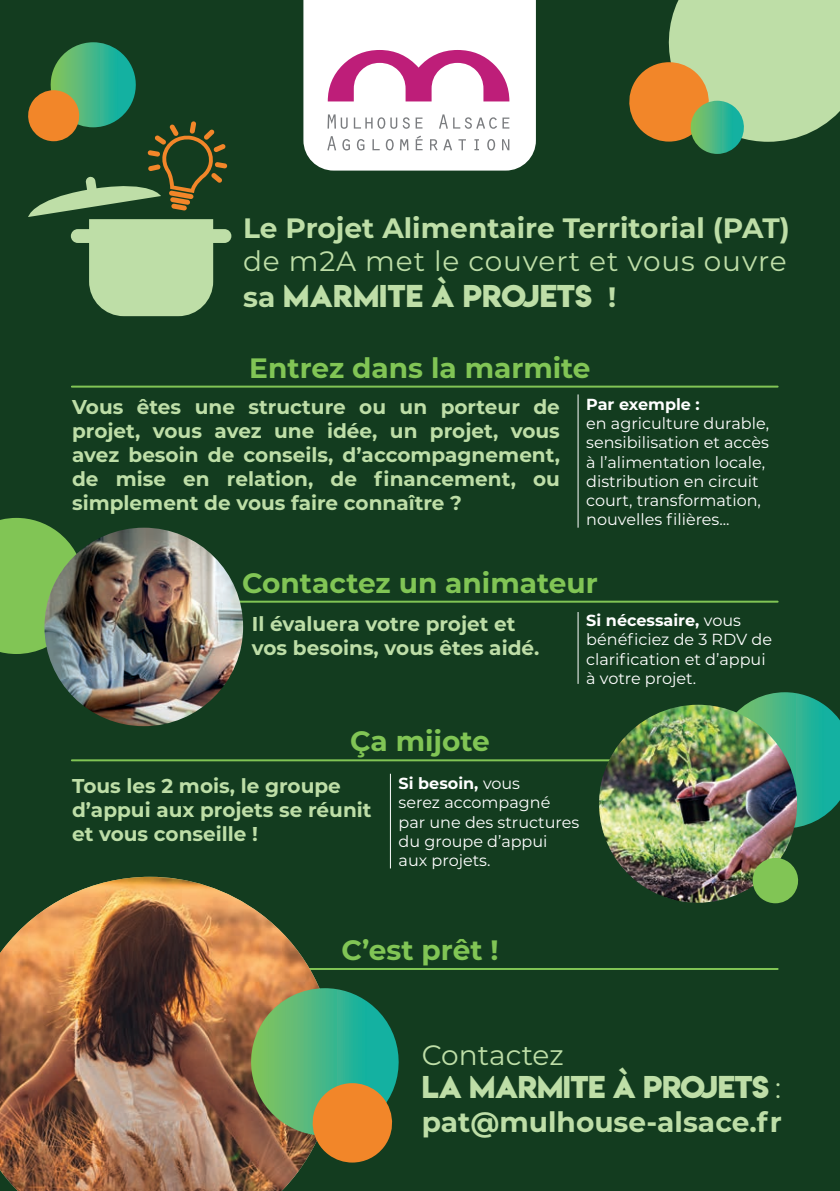
<style>
.page{position:relative;width:840px;height:1191px;background:#fff}
.page>*{position:absolute;margin:0;border:0;box-sizing:border-box;transform-origin:0 0}
.t1{font:700 28px "Montserrat";color:#bedea7}
.t2{font:700 28px "Montserrat";color:#81c555}
.t3{font:28px "Montserrat";letter-spacing:.03em;color:#bedea7}
.t4{font:28px "Lemon Milkbold";color:#bedea7}
.t5{font:28px "Lemon Milkbold";letter-spacing:-.02em;color:#bedea7}
.t6{font:28px "Montserrat";color:#bedea7}
.t7{font:700 20px/24px "Montserrat";color:#bedea7}
.t8{font:16px/19.2px "Montserrat";color:#fff}
.t9{font:700 16px "Montserrat";color:#fff}
.s1{font-family:"Montserrat";font-weight:700}
.s2{font-weight:700}
.s3{font-family:"Montserrat"}
</style>
<div class="page">
<div style="left:0;top:0;width:839px;height:1191px;background:#133c1f"></div>
<svg style="left:629px;top:0;width:210px;height:154px"></svg>
<hr style="left:72px;top:385px;width:705px;height:2px;background:#81c555">
<hr style="left:72px;top:600px;width:705px;height:2px;background:#81c555">
<hr style="left:72px;top:759px;width:705px;height:2px;background:#81c555">
<hr style="left:72px;top:968px;width:705px;height:2px;background:#81c555">
<svg style="left:28px;top:42px;width:203px;height:274px"></svg>
<hr style="left:577px;top:394px;width:1px;height:133px;background:#fff">
<hr style="left:577px;top:612px;width:1px;height:72px;background:#fff">
<hr style="left:390px;top:773px;width:1px;height:95px;background:#fff">
<svg style="left:303px;top:0;width:232px;height:171px;background:#f1e0ea"></svg>
<img style="left:0;top:876px;width:320px;height:315px">
<svg style="left:747px;top:692px;width:92px;height:135px"></svg>
<img style="left:596px;top:704px;width:202px;height:198px">
<svg style="left:749px;top:858px;width:50px;height:45px"></svg>
<svg style="left:241px;top:988px;width:158px;height:174px;background:#72915c"></svg>
<svg style="left:0;top:518px;width:76px;height:136px;background:#77b850"></svg>
<img style="left:44px;top:527px;width:199px;height:199px;border-radius:99px">
<h1 class="t1" style="left:243px;top:207px;width:548px">Le Projet Alimentaire Territorial (PAT)</h1>
<h1 class="t3" style="left:243px;top:242px;width:544px">de m2A met le couvert et vous ouvre</h1>
<h1 class="t4" style="left:243px;top:276px;width:374px"><span class="s1">sa</span> MARMITE À PROJETS <span class="s1">!</span></h1>
<h1 class="t2" style="left:249px;top:347px;width:342px">Entrez dans la marmite</h1>
<p class="t7" style="left:72px;top:394px;width:489px;text-align:justify">Vous êtes une structure ou un porteur de projet, vous avez une idée, un projet, vous avez besoin de conseils, d’accompagnement, de mise en relation, de financement, ou simplement de vous faire connaître ?</p>
<p class="t9" style="left:586px;top:393px;width:115px">Par exemple :</p>
<p class="t8" style="left:586px;top:413px;width:184px">en agriculture durable, sensibilisation et accès à l’alimentation locale, distribution en circuit court, transformation, nouvelles filières...</p>
<h1 class="t2" style="left:242px;top:562px;width:357px">Contactez un animateur</h1>
<p class="t7" style="left:252px;top:611px;width:289px">Il évaluera votre projet et vos besoins, vous êtes aidé.</p>
<h1 class="t2" style="left:350px;top:721px;width:141px">Ça mijote</h1>
<p class="t8" style="left:586px;top:610px;width:187px"><span class="s2">Si nécessaire,</span> vous bénéficiez de 3 RDV de clarification et d’appui à votre projet.</p>
<p class="t7" style="left:72px;top:773px;width:301px">Tous les 2 mois, le groupe d’appui aux projets se réunit et vous conseille !</p>
<p class="t8" style="left:398px;top:773px;width:182px"><span class="s2">Si besoin,</span> vous<br>serez accompagné par une des structures du groupe d’appui aux projets.</p>
<h1 class="t2" style="left:341px;top:929px;width:159px">C’est prêt !</h1>
<h1 class="t6" style="left:421px;top:1035px;width:143px">Contactez</h1>
<h1 class="t5" style="left:421px;top:1067px;width:360px">LA MARMITE À PROJETS <span class="s3">:</span></h1>
<h1 class="t1" style="left:421px;top:1101px;width:361px">pat@mulhouse-alsace.fr</h1>
</div>
